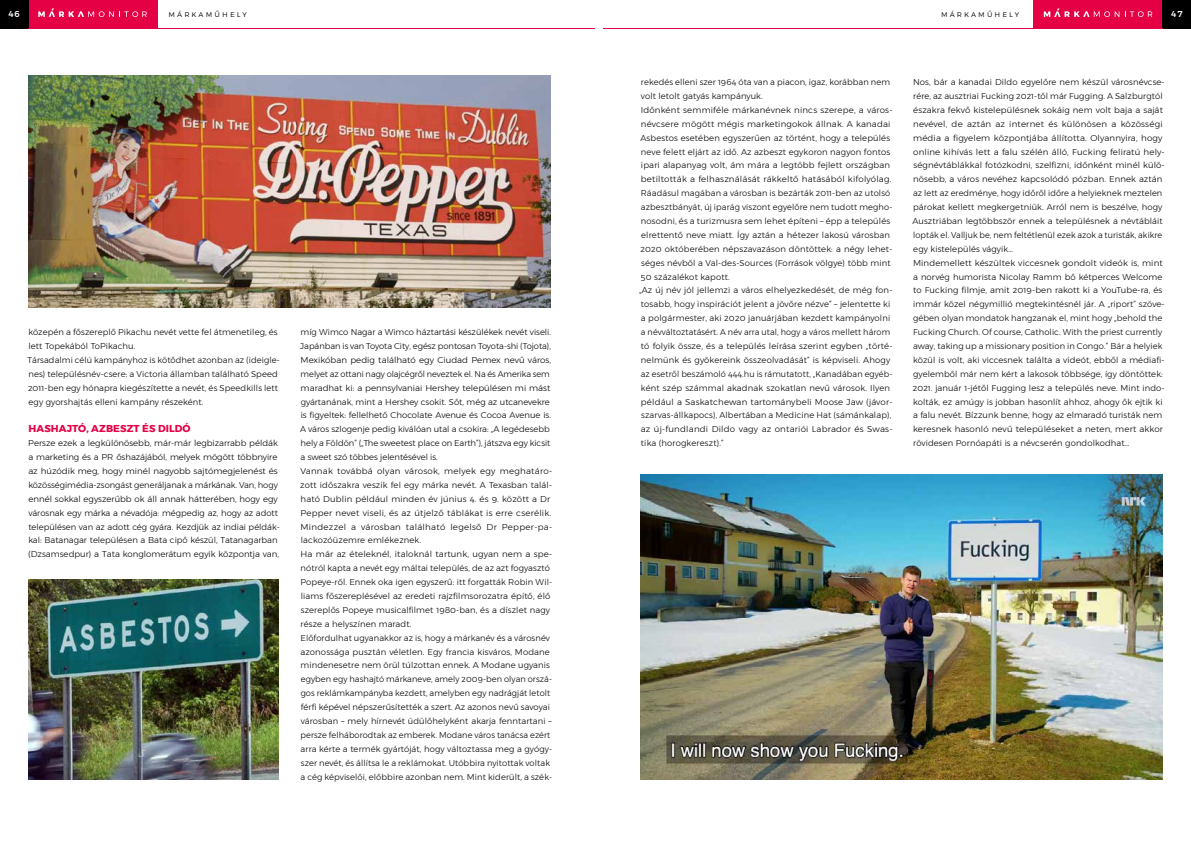
<style>
.page{position:relative;width:1191px;height:842px;background:#fff}
.page>*{position:absolute;margin:0;border:0;box-sizing:border-box;transform-origin:0 0}
.t1{font:700 10px "Montserrat";letter-spacing:.01em;color:#e50046}
.t2{font:500 8.5px "Montserrat";color:#fff}
.t3{font:300 8.4px/13.9px "Montserrat";letter-spacing:.015em;color:#000}
.t4{font:300 8.4px "Montserrat";letter-spacing:.25em;color:#000}
</style>
<div class="page">
<div style="left:28px;top:0;width:130px;height:28px;background:#e50046"></div>
<div style="left:1033px;top:0;width:129px;height:28px;background:#e50046"></div>
<div style="left:0;top:0;width:28px;height:28px;background:#000"></div>
<div style="left:1162px;top:0;width:29px;height:28px;background:#000"></div>
<svg style="left:38px;top:9px;width:109px;height:8px"></svg>
<svg style="left:1043px;top:9px;width:109px;height:8px"></svg>
<hr style="left:28px;top:28px;width:1134px;height:1px;background:#e50046">
<img style="left:28px;top:75px;width:522px;height:232px">
<img style="left:29px;top:580px;width:249px;height:200px">
<img style="left:641px;top:474px;width:521px;height:306px">
<div style="left:595px;top:0;width:7px;height:842px;background:#fff"></div>
<p class="t2" style="left:8px;top:7px;width:13px">46</p>
<p class="t4" style="left:168px;top:8px;width:80px">márkaműhely</p>
<p class="t4" style="left:941px;top:8px;width:80px">márkaműhely</p>
<p class="t2" style="left:1171px;top:7px;width:13px">47</p>
<p class="t3" style="left:28px;top:325px;width:254px">közepén a főszereplő Pikachu nevét vette fel átmenetileg, és lett Topekából ToPikachu.<br>Társadalmi célú kampányhoz is kötődhet azonban az (ideigle&shy;nes) településnév-csere: a Victoria államban található Speed 2011-ben egy hónapra kiegészítette a nevét, és Speedkills lett egy gyorshajtás elleni kampány részeként.</p>
<p class="t1" style="left:29px;top:421px;width:163px">HASHAJTÓ, AZBESZT ÉS DILDÓ</p>
<p class="t3" style="left:28px;top:436px;width:253px">Persze ezek a legkülönösebb, már-már legbizarrabb példák a marketing és a PR őshazájából, melyek mögött többnyire az húzódik meg, hogy minél nagyobb sajtómegjelenést és közösségimédia-zsongást generáljanak a márkának. Van, hogy ennél sokkal egyszerűbb ok áll annak hátterében, hogy egy városnak egy márka a névadója: mégpedig az, hogy az adott településen van az adott cég gyára. Kezdjük az indiai példák&shy;kal: Batanagar településen a Bata cipő készül, Tatanagarban (Dzsamsedpur) a Tata konglomerátum egyik központja van,</p>
<p class="t3" style="left:300px;top:325px;width:253px">míg Wimco Nagar a Wimco háztartási készülékek nevét viseli.<br>Japánban is van Toyota City, egész pontosan Toyota-shi (Tojota), Mexikóban pedig található egy Ciudad Pemex nevű város, melyet az ottani nagy olajcégről neveztek el. Na és Amerika sem maradhat ki: a pennsylvaniai Hershey településen mi mást gyártanának, mint a Hershey csokit. Sőt, még az utcanevekre is figyeltek: fellelhető Chocolate Avenue és Cocoa Avenue is.<br>A város szlogenje pedig kiválóan utal a csokira: „A legédesebb hely a Földön” („The sweetest place on Earth”), játszva egy kicsit a sweet szó többes jelentésével is.<br>Vannak továbbá olyan városok, melyek egy meghatáro&shy;zott időszakra veszik fel egy márka nevét. A Texasban talál&shy;ható Dublin például minden év június 4. és 9. között a Dr Pepper nevet viseli, és az útjelző táblákat is erre cserélik.<br>Mindezzel a városban található legelső Dr Pepper-pa&shy;lackozóüzemre emlékeznek.<br>Ha már az ételeknél, italoknál tartunk, ugyan nem a spe&shy;nótról kapta a nevét egy máltai település, de az azt fogyasztó Popeye-ről. Ennek oka igen egyszerű: itt forgatták Robin Wil&shy;liams főszereplésével az eredeti rajzfilmsorozatra építő, élő szereplős Popeye musicalfilmet 1980-ban, és a díszlet nagy része a helyszínen maradt.<br>Előfordulhat ugyanakkor az is, hogy a márkanév és a városnév azonossága pusztán véletlen. Egy francia kisváros, Modane mindenesetre nem örül túlzottan ennek. A Modane ugyanis egyben egy hashajtó márkaneve, amely 2009-ben olyan orszá&shy;gos reklámkampányba kezdett, amelyben egy nadrágját letolt férfi képével népszerűsítették a szert. Az azonos nevű savoyai városban – mely hírnevét üdülőhelyként akarja fenntartani – persze felháborodtak az emberek. Modane város tanácsa ezért arra kérte a termék gyártóját, hogy változtassa meg a gyógy&shy;szer nevét, és állítsa le a reklámokat. Utóbbira nyitottak voltak a cég képviselői, előbbire azonban nem. Mint kiderült, a szék-</p>
<p class="t3" style="left:639px;top:75px;width:255px">rekedés elleni szer 1964 óta van a piacon, igaz, korábban nem volt letolt gatyás kampányuk.<br>Időnként semmiféle márkanévnek nincs szerepe, a város&shy;névcsere mögött mégis marketingokok állnak. A kanadai Asbestos esetében egyszerűen az történt, hogy a település neve felett eljárt az idő. Az azbeszt egykoron nagyon fontos ipari alapanyag volt, ám mára a legtöbb fejlett országban betiltották a felhasználását rákkeltő hatásából kifolyólag.<br>Ráadásul magában a városban is bezárták 2011-ben az utolsó azbesztbányát, új iparág viszont egyelőre nem tudott megho&shy;nosodni, és a turizmusra sem lehet építeni – épp a település elrettentő neve miatt. Így aztán a hétezer lakosú városban 2020 októberében népszavazáson döntöttek: a négy lehet&shy;séges névből a Val-des-Sources (Források völgye) több mint 50 százalékot kapott.<br>„Az új név jól jellemzi a város elhelyezkedését, de még fon&shy;tosabb, hogy inspirációt jelent a jövőre nézve” – jelentette ki a polgármester, aki 2020 januárjában kezdett kampányolni a névváltoztatásért. A név arra utal, hogy a város mellett három tó folyik össze, és a település leírása szerint egyben „törté&shy;nelmünk és gyökereink összeolvadását” is képviseli. Ahogy az esetről beszámoló 444.hu is rámutatott, „Kanadában egyéb&shy;ként szép számmal akadnak szokatlan nevű városok. Ilyen például a Saskatchewan tartománybeli Moose Jaw (jávor&shy;szarvas-állkapocs), Albertában a Medicine Hat (sámánkalap), az új-fundlandi Dildo vagy az ontariói Labrador és Swas&shy;tika (horogkereszt).”</p>
<p class="t3" style="left:912px;top:75px;width:253px">Nos, bár a kanadai Dildo egyelőre nem készül városnévcse&shy;rére, az ausztriai Fucking 2021-től már Fugging. A Salzburgtól északra fekvő kistelepülésnek sokáig nem volt baja a saját nevével, de aztán az internet és különösen a közösségi média a figyelem központjába állította. Olyannyira, hogy online kihívás lett a falu szélén álló, Fucking feliratú hely&shy;ségnévtáblákkal fotózkodni, szelfizni, időnként minél külö&shy;nösebb, a város nevéhez kapcsolódó pózban. Ennek aztán az lett az eredménye, hogy időről időre a helyieknek meztelen párokat kellett megkergetniük. Arról nem is beszélve, hogy Ausztriában legtöbbször ennek a településnek a névtábláit lopták el. Valljuk be, nem feltétlenül ezek azok a turisták, akikre egy kistelepülés vágyik…<br>Mindemellett készültek viccesnek gondolt videók is, mint a norvég humorista Nicolay Ramm bő kétperces Welcome to Fucking filmje, amit 2019-ben rakott ki a YouTube-ra, és immár közel négymillió megtekintésnél jár. A „riport” szöve&shy;gében olyan mondatok hangzanak el, mint hogy „behold the Fucking Church. Of course, Catholic. With the priest currently away, taking up a missionary position in Congo.” Bár a helyiek közül is volt, aki viccesnek találta a videót, ebből a médiafi&shy;gyelemből már nem kért a lakosok többsége, így döntöttek:<br>2021. január 1-jétől Fugging lesz a település neve. Mint indo&shy;kolták, ez amúgy is jobban hasonlít ahhoz, ahogy ők ejtik ki a falu nevét. Bízzunk benne, hogy az elmaradó turisták nem keresnek hasonló nevű településeket a neten, mert akkor rövidesen Pornóapáti is a névcserén gondolkodhat…</p>
</div>
